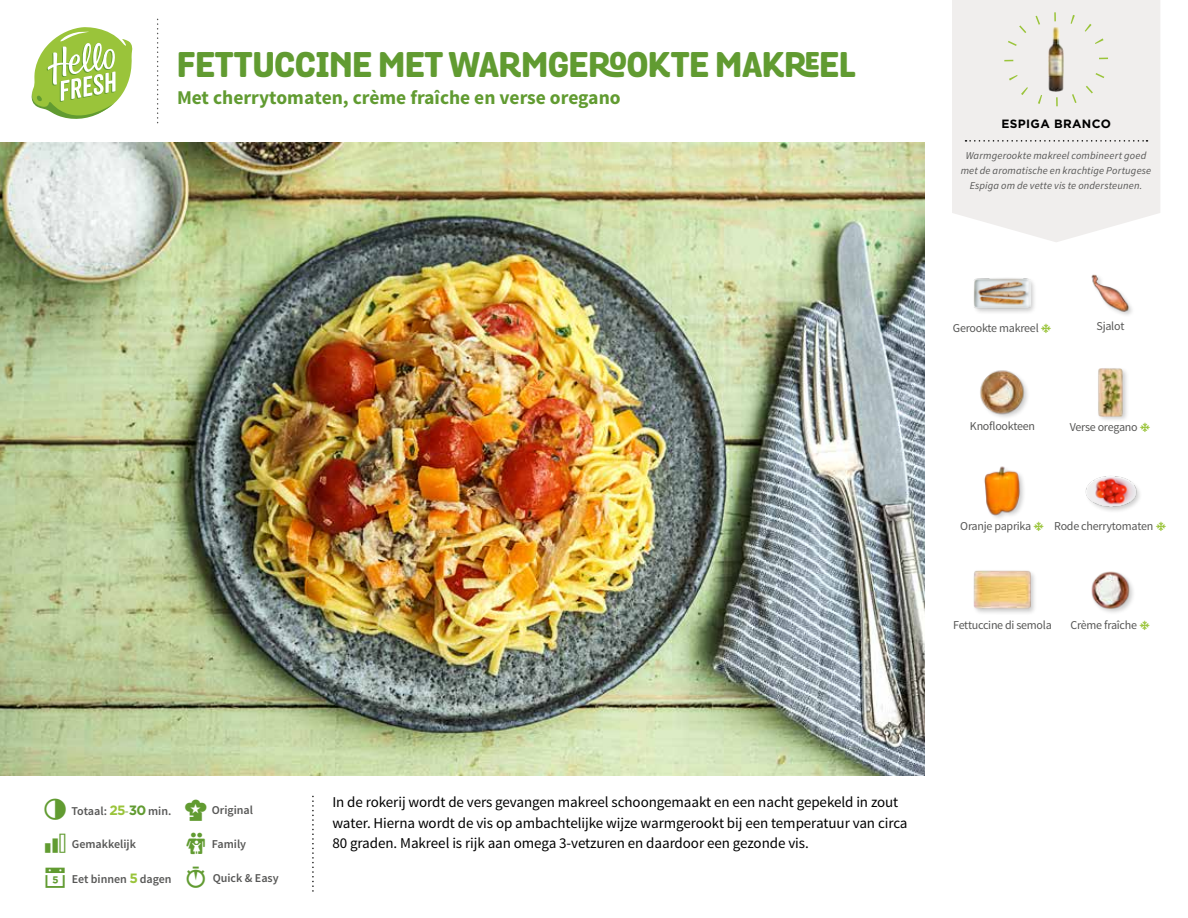
<style>
.page{position:relative;width:1188px;height:918px;background:#fff}
.page>*{position:absolute;margin:0;border:0;box-sizing:border-box;transform-origin:0 0}
.t1{font:800 34.5px "Grota Rounded";color:#619b31}
.t2{font:700 19.5px "Source Sans Pro";color:#619b31}
.t3{font:15px/20.5px "Source Sans Pro";letter-spacing:-.005em;color:#000}
.t4{font:12px "Source Sans Pro";letter-spacing:-.02em;color:#575756}
.t5{font:600 12px "Source Sans Pro";color:#575756}
.t6{font:700 12px "Gotham";letter-spacing:.03em;color:#000}
.t7{font:italic 10.5px/14.7px "Source Sans Pro";letter-spacing:.015em;color:#575756;text-align:center}
.s1{font-family:"Gotham";font-weight:700;font-size:13.5px;color:#9ac43a}
.s2{color:#87ac54}
.s3{font-family:"Gotham";font-weight:700;font-size:13.5px;color:#619b31}
</style>
<div class="page">
<svg style="left:31px;top:27px;width:102px;height:92px"></svg>
<img style="left:0;top:142px;width:925px;height:634px">
<div style="left:952px;top:0;width:208px;height:242px;background:#f0eeed"></div>
<svg style="left:966px;top:140px;width:182px;height:2px"></svg>
<div style="left:1004px;top:12px;width:104px;height:94px;border:9px dashed #9ac43a;border-radius:50%"></div>
<img style="left:1091px;top:274px;width:41px;height:41px">
<img style="left:1085px;top:476px;width:54px;height:34px">
<div style="left:1097px;top:367px;width:33px;height:56px;background:#000;opacity:.2"></div>
<img style="left:1097px;top:367px;width:33px;height:50px">
<img style="left:1091px;top:571px;width:42px;height:42px">
<div style="left:972px;top:277px;width:65px;height:39px;background:#000;opacity:.2"></div>
<img style="left:973px;top:277px;width:57px;height:39px">
<img style="left:984px;top:466px;width:40px;height:52px">
<div style="left:972px;top:570px;width:65px;height:46px;background:#000;opacity:.2"></div>
<img style="left:973px;top:570px;width:57px;height:46px">
<img style="left:980px;top:370px;width:48px;height:47px">
<img style="left:1049px;top:28px;width:14px;height:63px">
<h1 class="t1" style="left:177px;top:38px;width:680px">FETTUCCINE MET WARMGEROOKTE MAKREEL</h1>
<h2 class="t2" style="left:177px;top:85px;width:445px">Met cherrytomaten, crème fraîche en verse oregano</h2>
<p class="t6" style="left:1001px;top:116px;width:111px">ESPIGA BRANCO</p>
<p class="t7" style="left:961px;top:149px;width:192px">Warmgerookte makreel combineert goed met de aromatische en krachtige Portugese<br>Espiga om de vette vis te ondersteunen.</p>
<p class="t4" style="left:953px;top:321px;width:87px">Gerookte makreel</p>
<p class="t4" style="left:1096px;top:319px;width:29px">Sjalot</p>
<p class="t4" style="left:970px;top:418px;width:67px">Knoflookteen</p>
<p class="t4" style="left:1070px;top:420px;width:69px">Verse oregano</p>
<p class="t4" style="left:960px;top:519px;width:73px">Oranje paprika</p>
<p class="t4" style="left:1054px;top:519px;width:101px">Rode cherrytomaten</p>
<p class="t4" style="left:953px;top:618px;width:100px">Fettuccine di semola</p>
<p class="t4" style="left:1070px;top:618px;width:68px">Crème fraîche</p>
<p class="t5" style="left:71px;top:803px;width:101px">Totaal: <span class="s1">25</span><span class="s2">-</span><span class="s3">30</span> min.</p>
<p class="t5" style="left:212px;top:803px;width:43px">Original</p>
<p class="t3" style="left:332px;top:792px;width:577px">In de rokerij wordt de vers gevangen makreel schoongemaakt en een nacht gepekeld in zout water. Hierna wordt de vis op ambachtelijke wijze warmgerookt bij een temperatuur van circa</p>
<p class="t5" style="left:72px;top:837px;width:66px">Gemakkelijk</p>
<p class="t5" style="left:212px;top:837px;width:36px">Family</p>
<p class="t3" style="left:332px;top:833px;width:478px">80 graden. Makreel is rijk aan omega 3-vetzuren en daardoor een gezonde vis.</p>
<p class="t5" style="left:72px;top:871px;width:101px">Eet binnen <span class="s1">5</span> dagen</p>
<p class="t5" style="left:213px;top:870px;width:68px">Quick &amp; Easy</p>
</div>
